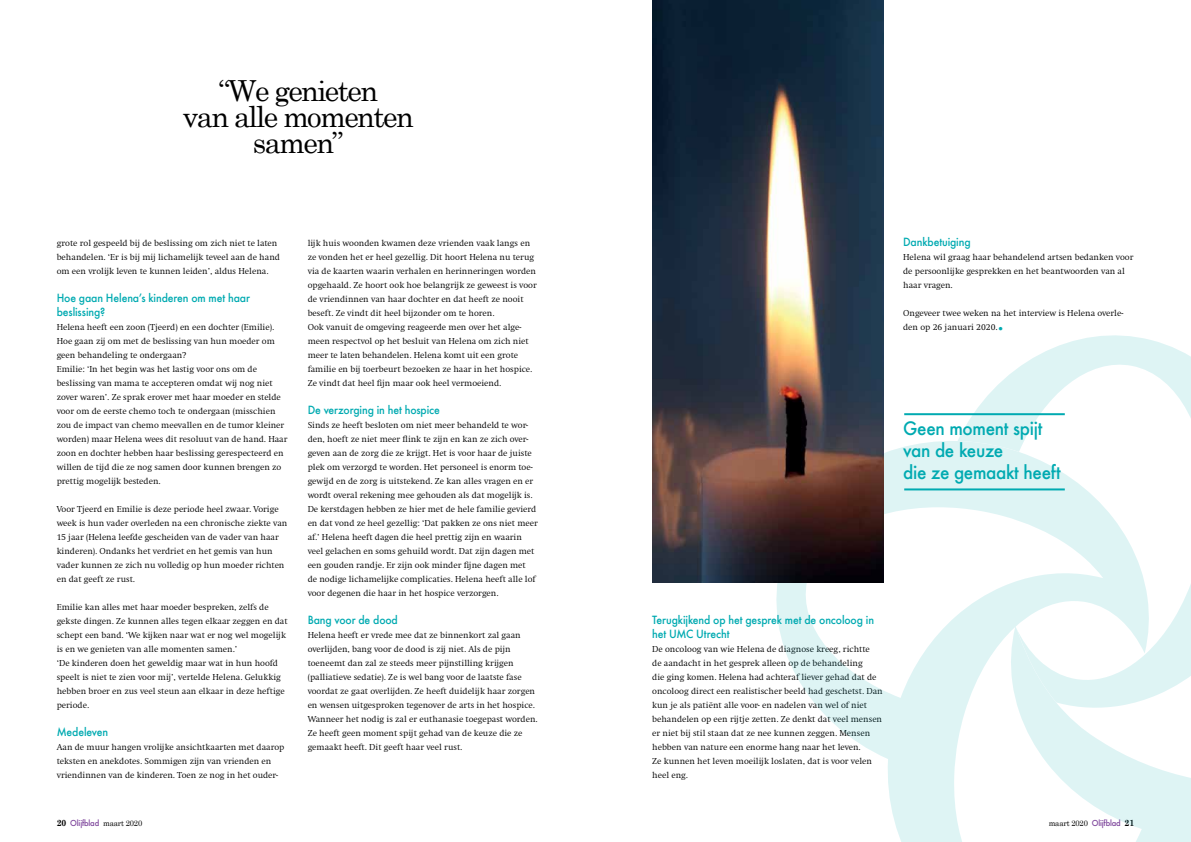
<style>
.page{position:relative;width:1191px;height:842px;background:#fff}
.page>*{position:absolute;margin:0;border:0;box-sizing:border-box;transform-origin:0 0}
.t1{font:29px/26px "Century Schoolbook";letter-spacing:-.055em;color:#000;text-align:center}
.t2{font:700 22px "Century Schoolbook";color:#00aab1;scale:.95 1}
.t3{font:500 18px/22px "Futura";letter-spacing:-.02em;color:#00aab1;scale:.95 1}
.t4{font:500 11px/14px "Futura";letter-spacing:-.01em;color:#00aab1;scale:.95 1}
.t5{font:300 9px/14px "Swift";color:#000}
.t6{font:500 8px "Futura";letter-spacing:-.02em;color:#7c439a;scale:.95 1}
.t7{font:8px "Century Schoolbook";letter-spacing:-.02em;color:#000;scale:.95 1}
.s1{font-family:"Century Schoolbook";font-weight:700;font-size:9px;color:#000}
.s2{font-family:"Century Schoolbook";font-weight:400;color:#000}
.s3{font-family:"Futura";font-weight:500;color:#7c439a}
.s4{font-weight:700;font-size:9px}
</style>
<div class="page">
<svg style="left:957px;top:335px;width:234px;height:104px"></svg>
<svg style="left:761px;top:439px;width:430px;height:403px"></svg>
<img style="left:652px;top:0;width:231px;height:582px">
<hr style="left:904px;top:413px;width:160px;height:2px;background:#00aab1">
<hr style="left:904px;top:488px;width:160px;height:2px;background:#00aab1">
<h1 class="t1" style="left:183px;top:76px;width:232px">“We genieten<br>van alle momenten samen”</h1>
<p class="t5" style="left:57px;top:236px;width:225px">grote rol gespeeld bij de beslissing om zich niet te laten behandelen. ‘Er is bij mij lichamelijk teveel aan de hand om een vrolijk leven te kunnen leiden’, aldus Helena.</p>
<p class="t4" style="left:57px;top:291px;width:205px">Hoe gaan Helena’s kinderen om met haar beslissing?</p>
<p class="t5" style="left:57px;top:320px;width:232px">Helena heeft een zoon (Tjeerd) en een dochter (Emilie).<br>Hoe gaan zij om met de beslissing van hun moeder om geen behandeling te ondergaan?<br>Emilie: ‘In het begin was het lastig voor ons om de beslissing van mama te accepteren omdat wij nog niet zover waren’. Ze sprak erover met haar moeder en stelde voor om de eerste chemo toch te ondergaan (misschien zou de impact van chemo meevallen en de tumor kleiner worden) maar Helena wees dit resoluut van de hand. Haar zoon en dochter hebben haar beslissing gerespecteerd en willen de tijd die ze nog samen door kunnen brengen zo prettig mogelijk besteden.</p>
<p class="t5" style="left:57px;top:502px;width:232px">Voor Tjeerd en Emilie is deze periode heel zwaar. Vorige week is hun vader overleden na een chronische ziekte van 15 jaar (Helena leefde gescheiden van de vader van haar kinderen). Ondanks het verdriet en het gemis van hun vader kunnen ze zich nu volledig op hun moeder richten en dat geeft ze rust.</p>
<p class="t5" style="left:57px;top:600px;width:232px">Emilie kan alles met haar moeder bespreken, zelfs de gekste dingen. Ze kunnen alles tegen elkaar zeggen en dat schept een band. ‘We kijken naar wat er nog wel mogelijk is en we genieten van alle momenten samen.’<br>‘De kinderen doen het geweldig maar wat in hun hoofd speelt is niet te zien voor mij’, vertelde Helena. Gelukkig hebben broer en zus veel steun aan elkaar in deze heftige periode.</p>
<p class="t4" style="left:57px;top:725px;width:56px">Medeleven</p>
<p class="t5" style="left:57px;top:740px;width:229px">Aan de muur hangen vrolijke ansichtkaarten met daarop teksten en anekdotes. Sommigen zijn van vrienden en vriendinnen van de kinderen. Toen ze nog in het ouder-</p>
<p class="t5" style="left:308px;top:236px;width:231px">lijk huis woonden kwamen deze vrienden vaak langs en ze vonden het er heel gezellig. Dit hoort Helena nu terug via de kaarten waarin verhalen en herinneringen worden opgehaald. Ze hoort ook hoe belangrijk ze geweest is voor de vriendinnen van haar dochter en dat heeft ze nooit beseft. Ze vindt dit heel bijzonder om te horen.<br>Ook vanuit de omgeving reageerde men over het alge&shy;meen respectvol op het besluit van Helena om zich niet meer te laten behandelen. Helena komt uit een grote familie en bij toerbeurt bezoeken ze haar in het hospice.<br>Ze vindt dat heel fijn maar ook heel vermoeiend.</p>
<p class="t4" style="left:308px;top:403px;width:141px">De verzorging in het hospice</p>
<p class="t5" style="left:308px;top:418px;width:232px">Sinds ze heeft besloten om niet meer behandeld te wor&shy;den, hoeft ze niet meer flink te zijn en kan ze zich over&shy;geven aan de zorg die ze krijgt. Het is voor haar de juiste plek om verzorgd te worden. Het personeel is enorm toe&shy;gewijd en de zorg is uitstekend. Ze kan alles vragen en er wordt overal rekening mee gehouden als dat mogelijk is.<br>De kerstdagen hebben ze hier met de hele familie gevierd en dat vond ze heel gezellig: ‘Dat pakken ze ons niet meer af.’ Helena heeft dagen die heel prettig zijn en waarin veel gelachen en soms gehuild wordt. Dat zijn dagen met een gouden randje. Er zijn ook minder fijne dagen met<br>de nodige lichamelijke complicaties. Helena heeft alle lof voor degenen die haar in het hospice verzorgen.</p>
<p class="t4" style="left:308px;top:613px;width:96px">Bang voor de dood</p>
<p class="t5" style="left:308px;top:628px;width:231px">Helena heeft er vrede mee dat ze binnenkort zal gaan overlijden, bang voor de dood is zij niet. Als de pijn toeneemt dan zal ze steeds meer pijnstilling krijgen (palliatieve sedatie). Ze is wel bang voor de laatste fase voordat ze gaat overlijden. Ze heeft duidelijk haar zorgen en wensen uitgesproken tegenover de arts in het hospice.<br>Wanneer het nodig is zal er euthanasie toegepast worden.<br>Ze heeft geen moment spijt gehad van de keuze die ze gemaakt heeft. Dit geeft haar veel rust.</p>
<p class="t4" style="left:903px;top:235px;width:73px">Dankbetuiging</p>
<p class="t5" style="left:903px;top:250px;width:232px">Helena wil graag haar behandelend artsen bedanken voor de persoonlijke gesprekken en het beantwoorden van al haar vragen.</p>
<p class="t5" style="left:903px;top:306px;width:222px">Ongeveer twee weken na het interview is Helena overle&shy;den op 26 januari 2020.</p>
<h2 class="t2" style="left:997px;top:309px;width:8px">.</h2>
<h3 class="t3" style="left:903px;top:417px;width:167px">Geen moment spijt van de keuze<br>die ze gemaakt heeft</h3>
<p class="t4" style="left:652px;top:613px;width:235px">Terugkijkend op het gesprek met de oncoloog in het UMC Utrecht</p>
<p class="t5" style="left:652px;top:642px;width:232px">De oncoloog van wie Helena de diagnose kreeg, richtte<br>de aandacht in het gesprek alleen op de behandeling<br>die ging komen. Helena had achteraf liever gehad dat de oncoloog direct een realistischer beeld had geschetst. Dan kun je als patiënt alle voor- en nadelen van wel of niet behandelen op een rijtje zetten. Ze denkt dat veel mensen er niet bij stil staan dat ze nee kunnen zeggen. Mensen hebben van nature een enorme hang naar het leven.<br>Ze kunnen het leven moeilijk loslaten, dat is voor velen heel eng.</p>
<p class="t6" style="left:57px;top:818px;width:92px"><span class="s1">20</span> Olijfblad <span class="s2">maart 2020</span></p>
<p class="t7" style="left:1048px;top:818px;width:92px">maart 2020 <span class="s3">Olijfblad</span> <span class="s4">21</span></p>
</div>
